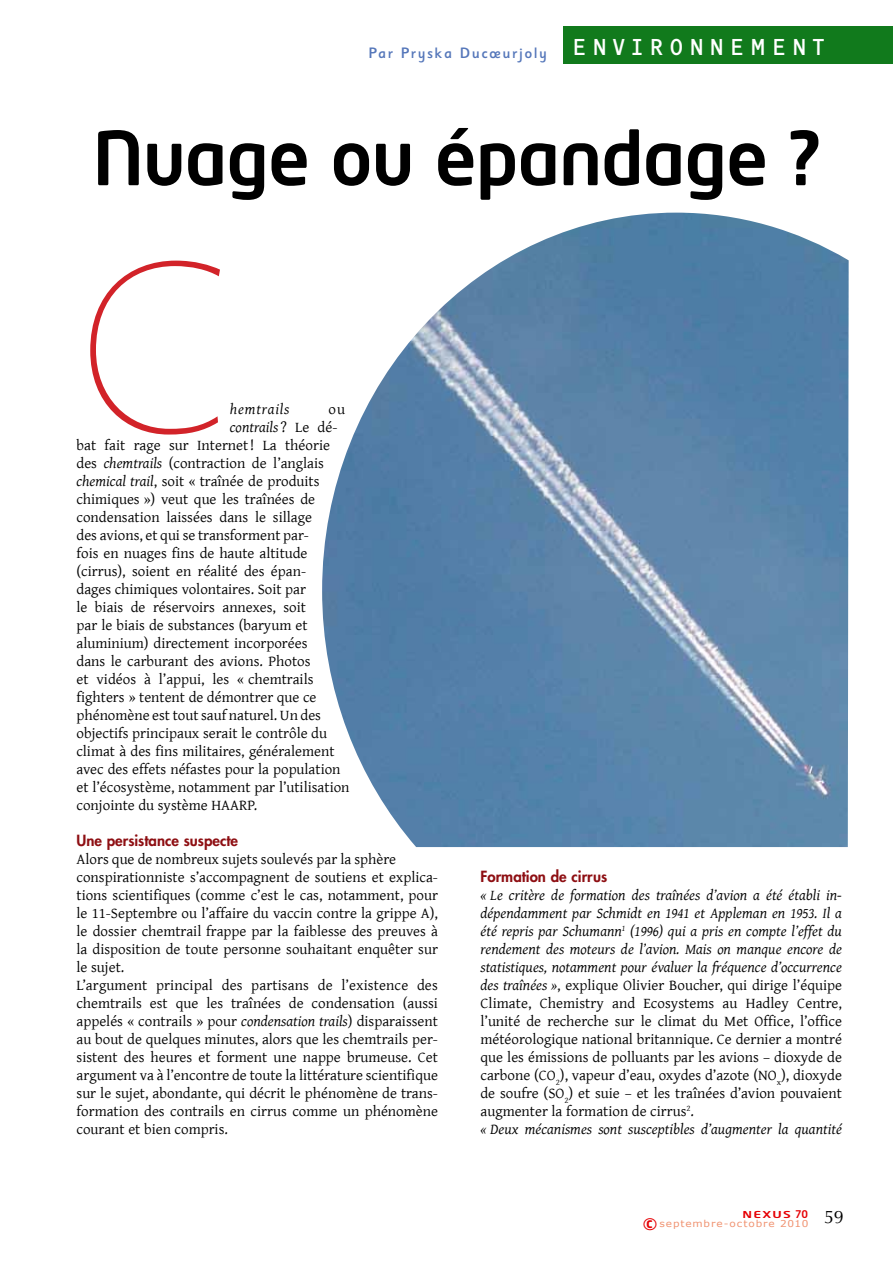
<style>
.page{position:relative;width:893px;height:1263px;background:#fff}
.page>*{position:absolute;margin:0;border:0;box-sizing:border-box;transform-origin:0 0}
.t1{font:200 249.6px "Mundo Sans Std";color:#d22329}
.t2{font:500 73.5px "Neo Tech Std";letter-spacing:-.01em;color:#000}
.t3{font:24px "OCRF";letter-spacing:.2em;color:#fff}
.t4{font:700 18.15px "Neo Sans Std";color:#e60005;scale:1.08 1}
.t5{font:15px/18px "Gentium";color:#000}
.t6{font:800 15px "Futura Std";color:#8e0f13}
.t7{font:500 15px "Sassoon Sans Std";letter-spacing:.1em;color:#5577ba}
.t8{font:italic 15px "Gentium";letter-spacing:.005em;color:#000}
.t9{font:italic 15px "Gentium";letter-spacing:.06em;color:#000}
.t10{font:9.45px "Verdana";letter-spacing:.085em;color:#f09371;scale:1.11 1}
.t11{font:500 9.45px "Neo Sans Std";letter-spacing:.1em;color:#e60005;scale:1.43 1}
.s1{font-style:normal}
.s2{font-style:italic}
.s3{font-size:10.5px}
</style>
<div class="page">
<div style="left:563px;top:26px;width:330px;height:38px;background:#117a1c"></div>
<img style="left:322px;top:213px;width:527px;height:634px">
<p class="t7" style="left:368px;top:44px;width:180px">Par Pryska Ducœurjoly</p>
<h3 class="t3" style="left:572px;top:32px;width:255px">E NVIRONNEMENT</h3>
<h2 class="t2" style="left:93px;top:112px;width:729px">Nuage ou épandage ?</h2>
<h1 class="t1" style="left:77px;top:215px;width:156px">C</h1>
<p class="t9" style="left:230px;top:398px;width:61px">hemtrails</p>
<p class="t5" style="left:329px;top:399px;width:18px">ou</p>
<p class="t8" style="left:230px;top:416px;width:109px">contrails <span class="s1">? Le dé-</span></p>
<p class="t5" style="left:77px;top:435px;width:255px">bat fait rage sur Internet! La théorie</p>
<p class="t5" style="left:77px;top:453px;width:249px">des <span class="s2">chemtrails</span> (contraction de l’anglais</p>
<p class="t5" style="left:77px;top:471px;width:244px"><span class="s2">chemical trail</span>, soit « traînée de produits</p>
<p class="t5" style="left:77px;top:489px;width:240px">chimiques ») veut que les traînées de</p>
<p class="t5" style="left:77px;top:507px;width:237px">condensation laissées dans le sillage</p>
<p class="t5" style="left:77px;top:525px;width:234px">des avions, et qui se transforment par-</p>
<p class="t5" style="left:77px;top:543px;width:232px">fois en nuages fins de haute altitude</p>
<p class="t5" style="left:77px;top:561px;width:231px">(cirrus), soient en réalité des épan-</p>
<p class="t5" style="left:77px;top:579px;width:231px">dages chimiques volontaires. Soit par</p>
<p class="t5" style="left:77px;top:597px;width:231px">le biais de réservoirs annexes, soit</p>
<p class="t5" style="left:77px;top:615px;width:233px">par le biais de substances (baryum et</p>
<p class="t5" style="left:77px;top:633px;width:232px">aluminium) directement incorporées</p>
<p class="t5" style="left:77px;top:651px;width:235px">dans le carburant des avions. Photos</p>
<p class="t5" style="left:77px;top:669px;width:238px">et vidéos à l’appui, les « chemtrails</p>
<p class="t5" style="left:77px;top:687px;width:241px">fighters » tentent de démontrer que ce</p>
<p class="t5" style="left:77px;top:705px;width:246px">phénomène est tout sauf naturel. Un des</p>
<p class="t5" style="left:77px;top:723px;width:252px">objectifs principaux serait le contrôle du</p>
<p class="t5" style="left:77px;top:741px;width:259px">climat à des fins militaires, généralement</p>
<p class="t5" style="left:77px;top:759px;width:266px">avec des effets néfastes pour la population</p>
<p class="t5" style="left:77px;top:777px;width:274px">et l’écosystème, notamment par l’utilisation</p>
<p class="t5" style="left:77px;top:795px;width:182px">conjointe du système HAARP.</p>
<p class="t6" style="left:77px;top:831px;width:163px">Une persistance suspecte</p>
<p class="t5" style="left:77px;top:849px;width:363px">Alors que de nombreux sujets soulevés par la sphère conspirationniste s’accompagnent de soutiens et explica&shy;tions scientifiques (comme c’est le cas, notamment, pour le 11-Septembre ou l’affaire du vaccin contre la grippe A), le dossier chemtrail frappe par la faiblesse des preuves à la disposition de toute personne souhaitant enquêter sur le sujet.<br>L’argument principal des partisans de l’existence des chemtrails est que les traînées de condensation (aussi appelés « contrails » pour <span class="s2">condensation trails</span>) disparaissent au bout de quelques minutes, alors que les chemtrails per&shy;sistent des heures et forment une nappe brumeuse. Cet argument va à l’encontre de toute la littérature scientifique sur le sujet, abondante, qui décrit le phénomène de trans&shy;formation des contrails en cirrus comme un phénomène courant et bien compris.</p>
<p class="t6" style="left:480px;top:867px;width:128px">Formation de cirrus</p>
<p class="t5" style="left:480px;top:885px;width:363px"><span class="s2">« Le critère de formation des traînées d’avion a été établi in&shy;dépendamment par Schmidt en 1941 et Appleman en 1953. Il a été repris par Schumann</span><sup>1</sup> <span class="s2">(1996) qui a pris en compte l’effet du rendement des moteurs de l’avion. Mais on manque encore de statistiques, notamment pour évaluer la fréquence d’occurrence des traînées »</span>, explique Olivier Boucher, qui dirige l’équipe Climate, Chemistry and Ecosystems au Hadley Centre, l’unité de recherche sur le climat du Met Office, l’office météorologique national britannique. Ce dernier a montré que les émissions de polluants par les avions – dioxyde de carbone (CO<sub>2</sub>), vapeur d’eau, oxydes d’azote (NO<sub>x</sub>), dioxyde de soufre (SO<sub>2</sub>) et suie – et les traînées d’avion pouvaient augmenter la formation de cirrus<sup>2</sup>.<br><span class="s2">« Deux mécanismes sont susceptibles d’augmenter la quantité</span></p>
<p class="t11" style="left:742px;top:1208px;width:47px">NEXUS <span class="s3">70</span></p>
<p class="t10" style="left:659px;top:1218px;width:168px">septembre-octobre 2010 <sup>59</sup></p>
<p class="t4" style="left:643px;top:1213px;width:15px">©</p>
</div>
